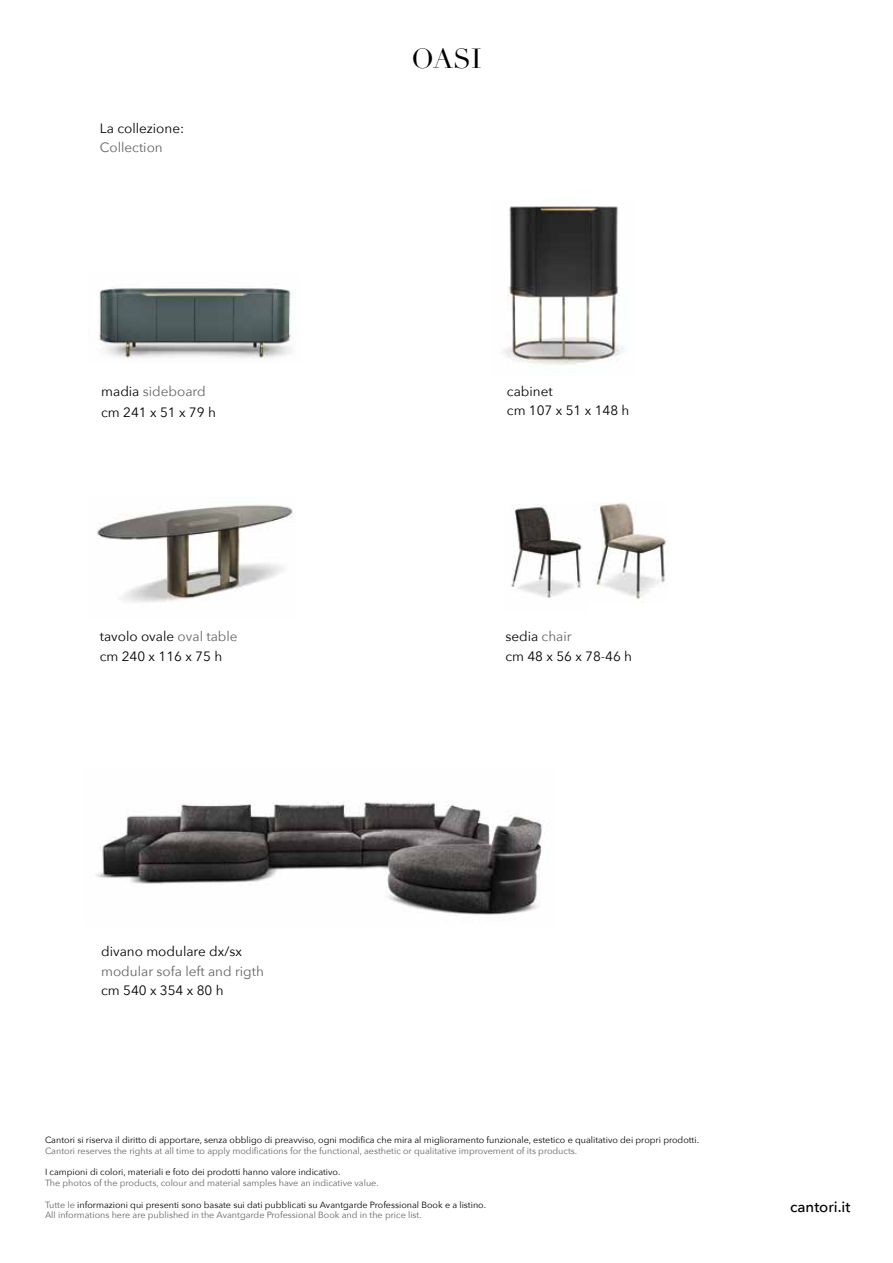
<style>
.page{position:relative;width:893px;height:1263px;background:#fff}
.page>*{position:absolute;margin:0;border:0;box-sizing:border-box;transform-origin:0 0}
.t1{font:27px "Didot";color:#000}
.t2{font:500 15px "Avenir Next";color:#000}
.t3{font:13.5px/19.5px "Avenir Next";color:#000}
.t4{font:13.5px "Avenir Next";color:#636363}
.t5{font:9px/10.8px "Avenir Next";color:#000}
.t6{font:9px "Avenir Next";color:#636363}
.s1{color:#636363}
</style>
<div class="page">
<img style="left:503px;top:206px;width:122px;height:159px">
<img style="left:97px;top:504px;width:196px;height:98px">
<img style="left:511px;top:504px;width:71px;height:94px">
<img style="left:595px;top:503px;width:72px;height:99px">
<img style="left:96px;top:802px;width:447px;height:113px">
<img style="left:99px;top:288px;width:197px;height:71px">
<h3 class="t3" style="left:100px;top:118px;width:86px">La collezione:</h3>
<h3 class="t4" style="left:100px;top:136px;width:64px">Collection</h3>
<h1 class="t1" style="left:411px;top:43px;width:72px">OASI</h1>
<h3 class="t3" style="left:101px;top:382px;width:116px;line-height:21px">madia <span class="s1">sideboard </span>cm 241 x 51 x 79 h</h3>
<h3 class="t3" style="left:507px;top:383px;width:124px">cabinet<br>cm 107 x 51 x 148 h</h3>
<h3 class="t3" style="left:100px;top:628px;width:139px">tavolo ovale <span class="s1">oval table </span>cm 240 x 116 x 75 h</h3>
<h3 class="t3" style="left:505px;top:628px;width:128px">sedia <span class="s1">chair<br></span>cm 48 x 56 x 78-46 h</h3>
<h3 class="t3" style="left:101px;top:943px;width:142px">divano modulare dx/sx</h3>
<h3 class="t4" style="left:101px;top:965px;width:164px">modular sofa left and rigth</h3>
<h3 class="t3" style="left:101px;top:982px;width:124px">cm 540 x 354 x 80 h</h3>
<p class="t5" style="left:45px;top:1134px;width:655px">Cantori si riserva il diritto di apportare, senza obbligo di preavviso, ogni modifica che mira al miglioramento funzionale, estetico e qualitativo dei propri prodotti.</p>
<p class="t6" style="left:45px;top:1143px;width:534px">Cantori reserves the rights at all time to apply modifications for the functional, aesthetic or qualitative improvement of its products.</p>
<p class="t5" style="left:45px;top:1166px;width:297px">I campioni di colori, materiali e foto dei prodotti hanno valore indicativo.</p>
<p class="t6" style="left:45px;top:1175px;width:335px">The photos of the products, colour and material samples have an indicative value.</p>
<p class="t5" style="left:45px;top:1198px;width:442px"><span class="s1">Tutte le</span> informazioni qui presenti sono basate sui dati pubblicati su Avantgarde Professional Book e a listino.<br><span class="s1">All informations here are published in the Avantgarde Professional Book and in the price list.</span></p>
<h2 class="t2" style="left:790px;top:1198px;width:62px">cantori.it</h2>
</div>
